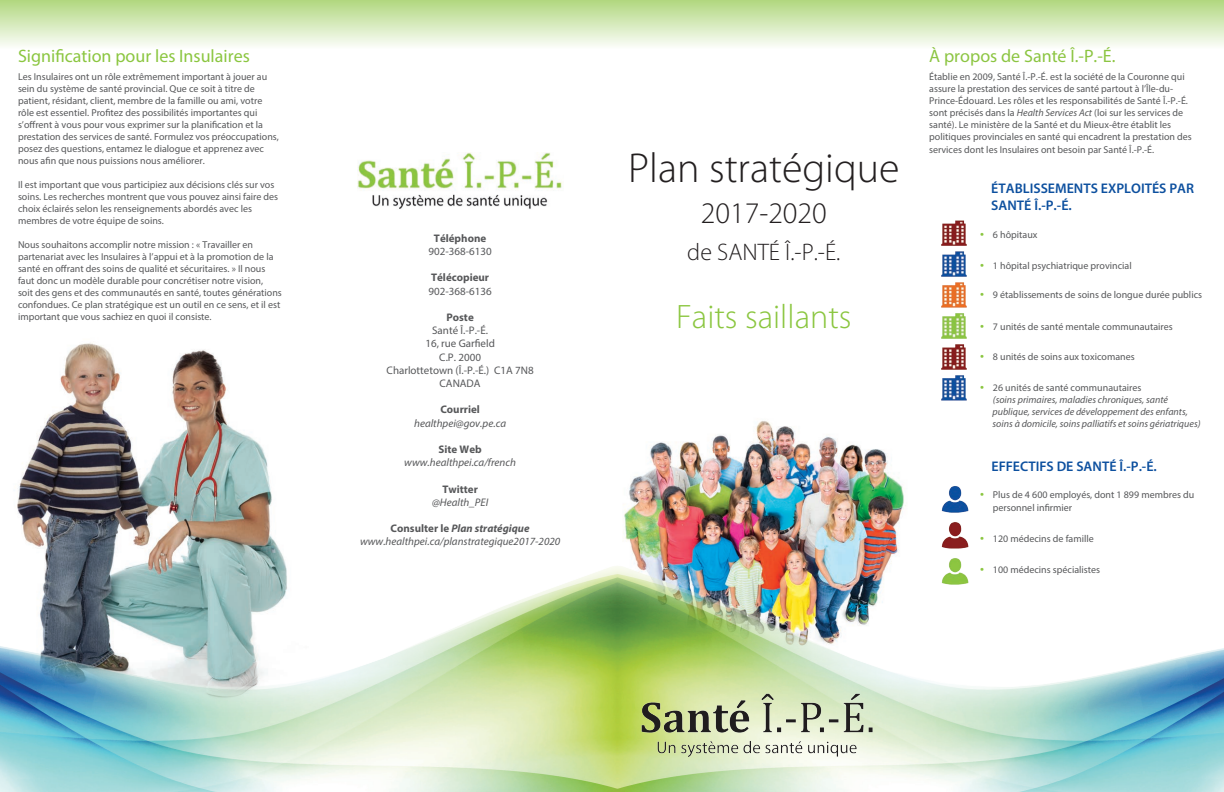
<style>
.page{position:relative;width:1224px;height:792px;background:#fff}
.page>*{position:absolute;margin:0;border:0;box-sizing:border-box;transform-origin:0 0}
.t1{font:300 42px "Myriad Pro";color:#231f20}
.t2{font:300 34px "Myriad Pro";color:#8bc640}
.t3{font:300 30px "Myriad Pro";color:#231f20}
.t4{font:300 24px "Myriad Pro";color:#231f20}
.t5{font:18px "Myriad Pro";color:#8bc640}
.t6{font:18px "Myriad Pro";color:#8cc542}
.t7{font:600 14px/16.8px "Myriad Pro";color:#0d509f}
.t8{font:italic 11px/13.2px "Myriad Pro";color:#57585a;text-align:center}
.t9{font:11px/13.2px "Myriad Pro";color:#57585a;text-align:center}
.t10{font:700 11px "Myriad Pro";color:#57585a}
.t11{font:10px/12px "Myriad Pro";color:#57585a}
.t12{font:italic 10px/12px "Myriad Pro";color:#57585a}
.s1{font-weight:700;font-style:normal}
.s2{font-weight:700}
.s3{font-style:italic}
.s4{font-size:14px;color:#8bc640}
.s5{font-style:normal;font-size:14px;color:#8bc640}
.s6{font-style:normal}
</style>
<div class="page">
<img style="left:17px;top:343px;width:268px;height:219px">
<img style="left:624px;top:421px;width:282px;height:141px">
<svg style="left:0;top:0;width:1224px;height:46px;background:#d4e9b9"></svg>
<img style="left:0;top:562px;width:1224px;height:230px">
<img style="left:936px;top:486px;width:40px;height:105px">
<img style="left:941px;top:220px;width:26px;height:181px">
<img style="left:358px;top:153px;width:204px;height:56px">
<img style="left:641px;top:693px;width:233px;height:64px">
<h3 class="t5" style="left:18px;top:44px;width:233px">Signification pour les Insulaires</h3>
<p class="t11" style="left:18px;top:70px;width:262px">Les Insulaires ont un rôle extrêmement important à jouer au sein du système de santé provincial. Que ce soit à titre de patient, résidant, client, membre de la famille ou ami, votre rôle est essentiel. Profitez des possibilités importantes qui s’offrent à vous pour vous exprimer sur la planification et la prestation des services de santé. Formulez vos préoccupations, posez des questions, entamez le dialogue et apprenez avec nous afin que nous puissions nous améliorer.</p>
<p class="t11" style="left:18px;top:178px;width:262px">Il est important que vous participiez aux décisions clés sur vos soins. Les recherches montrent que vous pouvez ainsi faire des choix éclairés selon les renseignements abordés avec les membres de votre équipe de soins.</p>
<p class="t11" style="left:18px;top:238px;width:265px">Nous souhaitons accomplir notre mission : « Travailler en partenariat avec les Insulaires à l’appui et à la promotion de la santé en offrant des soins de qualité et sécuritaires. » Il nous faut donc un modèle durable pour concrétiser notre vision,<br>soit des gens et des communautés en santé, toutes générations confondues. Ce plan stratégique est un outil en ce sens, et il est important que vous sachiez en quoi il consiste.</p>
<p class="t10" style="left:434px;top:231px;width:54px">Téléphone</p>
<p class="t9" style="left:429px;top:245px;width:65px">902-368-6130</p>
<p class="t10" style="left:431px;top:271px;width:59px">Télécopieur</p>
<p class="t9" style="left:429px;top:284px;width:65px">902-368-6136</p>
<p class="t10" style="left:446px;top:310px;width:29px">Poste</p>
<p class="t9" style="left:387px;top:324px;width:149px">Santé Î.-P.-É.<br>16, rue Garfield<br>C.P. 2000<br>Charlottetown (Î.-P.-É.) C1A 7N8<br>CANADA</p>
<p class="t10" style="left:440px;top:403px;width:41px">Courriel</p>
<p class="t8" style="left:414px;top:416px;width:93px">healthpei@gov.pe.ca</p>
<p class="t10" style="left:439px;top:442px;width:45px">Site Web</p>
<p class="t8" style="left:404px;top:456px;width:113px">www.healthpei.ca/french</p>
<p class="t10" style="left:442px;top:482px;width:37px">Twitter</p>
<p class="t8" style="left:432px;top:495px;width:58px">@Health_PEI</p>
<p class="t8" style="left:360px;top:522px;width:202px"><span class="s1">Consulter le</span> <span class="s2">Plan stratégique </span>www.healthpei.ca/planstrategique2017-2020</p>
<h1 class="t1" style="left:628px;top:143px;width:273px">Plan stratégique</h1>
<h3 class="t3" style="left:701px;top:195px;width:128px">2017-2020</h3>
<h3 class="t4" style="left:687px;top:238px;width:155px">de SANTÉ Î.-P.-É.</h3>
<h2 class="t2" style="left:676px;top:296px;width:177px">Faits saillants</h2>
<h3 class="t6" style="left:929px;top:45px;width:188px">À propos de Santé Î.-P.-É.</h3>
<p class="t11" style="left:929px;top:71px;width:264px">Établie en 2009, Santé Î.-P.-É. est la société de la Couronne qui assure la prestation des services de santé partout à l’Île-du-Prince-Édouard. Les rôles et les responsabilités de Santé Î.-P.-É. sont précisés dans la <span class="s3">Health Services Act</span> (loi sur les services de santé). Le ministère de la Santé et du Mieux-être établit les politiques provinciales en santé qui encadrent la prestation des</p>
<p class="t11" style="left:929px;top:144px;width:227px">services dont les Insulaires ont besoin par Santé Î.-P.-É.</p>
<h3 class="t7" style="left:991px;top:180px;width:204px">ÉTABLISSEMENTS EXPLOITÉS PAR<br>SANTÉ Î.-P.-É.</h3>
<p class="t11" style="left:980px;top:228px;width:59px"><span class="s4">•</span> 6 hôpitaux</p>
<p class="t11" style="left:980px;top:260px;width:153px"><span class="s4">•</span> 1 hôpital psychiatrique provincial</p>
<p class="t11" style="left:980px;top:289px;width:224px"><span class="s4">•</span> 9 établissements de soins de longue durée publics</p>
<p class="t11" style="left:980px;top:320px;width:194px"><span class="s4">•</span> 7 unités de santé mentale communautaires</p>
<p class="t11" style="left:980px;top:350px;width:156px"><span class="s4">•</span> 8 unités de soins aux toxicomanes</p>
<p class="t12" style="left:993px;top:381px;width:210px;text-indent:-12px"><span class="s5">•</span> <span class="s6">26 unités de santé communautaires<br></span>(soins primaires, maladies chroniques, santé publique, services de développement des enfants, soins à domicile, soins palliatifs et soins gériatriques)</p>
<h3 class="t7" style="left:991px;top:458px;width:167px">EFFECTIFS DE SANTÉ Î.-P.-É.</h3>
<p class="t11" style="left:993px;top:487px;width:203px;line-height:13.2px;text-indent:-13px"><span class="s4">•</span> Plus de 4 600 employés, dont 1 899 membres du personnel infirmier</p>
<p class="t11" style="left:980px;top:532px;width:115px"><span class="s4">•</span> 120 médecins de famille</p>
<p class="t11" style="left:980px;top:564px;width:122px"><span class="s4">•</span> 100 médecins spécialistes</p>
</div>
